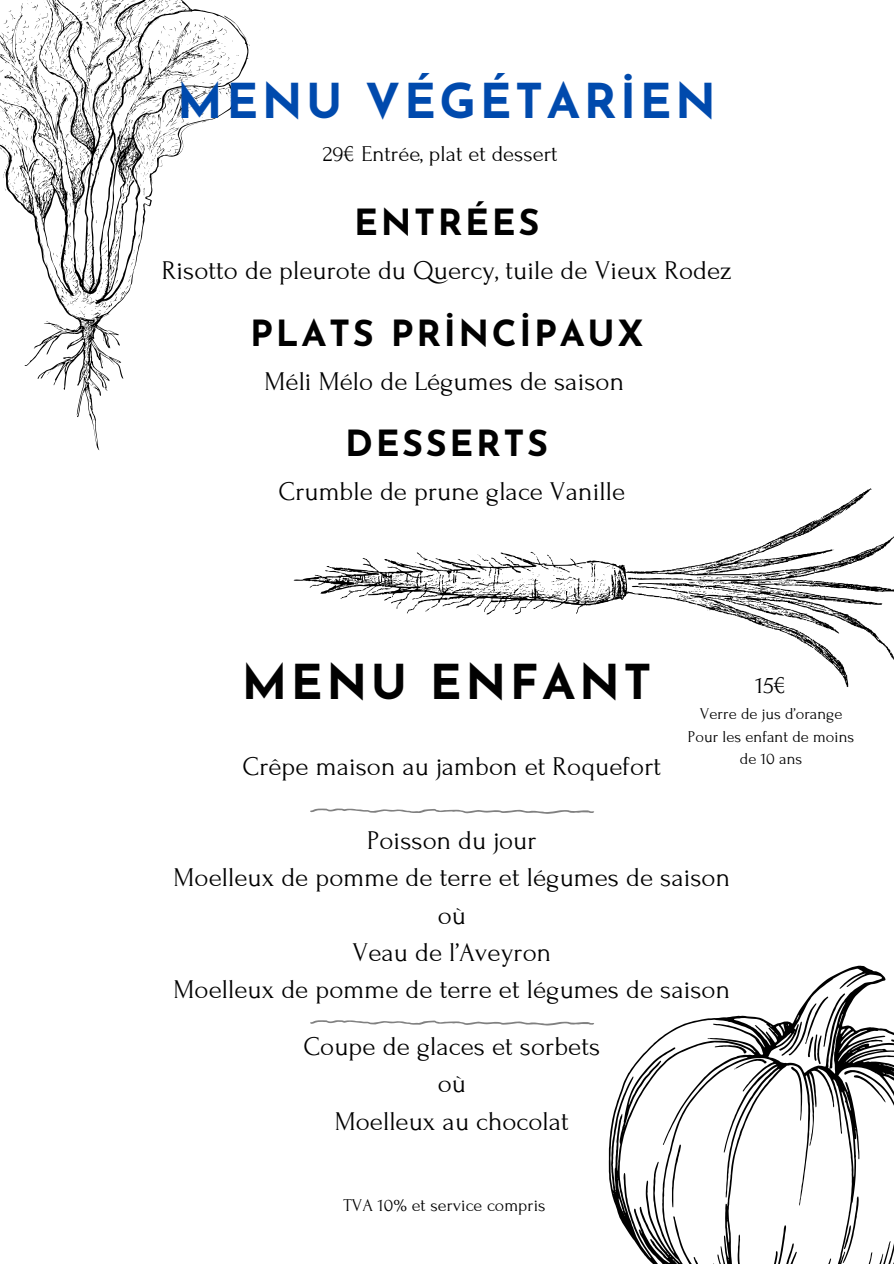
<style>
.page{position:relative;width:894px;height:1264px;background:#fff}
.page>*{position:absolute;margin:0;border:0;box-sizing:border-box;transform-origin:0 0}
.t1{font:700 48px "Josefin Sans";letter-spacing:.075em;color:#004aad}
.t2{font:700 48px "Josefin Sans";letter-spacing:.075em;color:#010101}
.t3{font:700 36px "Josefin Sans";letter-spacing:.075em;color:#010101}
.t4{font:27px/37.2px "Forum";color:#010101;text-align:center}
.t5{font:24px "Forum";color:#010101}
.t6{font:22.5px "Forum";color:#010101}
.t7{font:18px "Forum";color:#010101}
.t8{font:16.5px/22.5px "Forum";color:#010101;text-align:center}
</style>
<div class="page">
<svg style="left:0;top:0;width:249px;height:450px"></svg>
<svg style="left:310px;top:808px;width:284px;height:5px"></svg>
<svg style="left:310px;top:1020px;width:284px;height:5px"></svg>
<svg style="left:293px;top:488px;width:600px;height:199px"></svg>
<svg style="left:608px;top:965px;width:285px;height:298px"></svg>
<svg style="left:735px;top:1225px;width:50px;height:38px"></svg>
<svg style="left:794px;top:1258px;width:36px;height:5px"></svg>
<svg style="left:671px;top:1144px;width:9px;height:63px"></svg>
<svg style="left:842px;top:1196px;width:16px;height:67px"></svg>
<svg style="left:714px;top:1045px;width:52px;height:24px"></svg>
<svg style="left:781px;top:993px;width:112px;height:129px"></svg>
<h1 class="t1" style="left:177px;top:82px;width:540px">MENU VÉGÉTARİEN</h1>
<h1 class="t6" style="left:323px;top:142px;width:236px">29€ Entrée, plat et dessert</h1>
<h3 class="t3" style="left:354px;top:208px;width:187px">ENTRÉES</h3>
<h2 class="t4" style="left:162px;top:252px;width:571px">Risotto de pleurote du Quercy, tuile de Vieux Rodez</h2>
<h2 class="t3" style="left:250px;top:319px;width:395px">PLATS PRİNCİPAUX</h2>
<h3 class="t4" style="left:264px;top:363px;width:361px">Méli Mélo de Légumes de saison</h3>
<p class="t3" style="left:345px;top:429px;width:204px">DESSERTS</p>
<h3 class="t4" style="left:278px;top:473px;width:348px">Crumble de prune glace Vanille</h3>
<p class="t2" style="left:242px;top:663px;width:411px">MENU ENFANT</p>
<p class="t4" style="left:242px;top:748px;width:420px">Crêpe maison au jambon et Roquefort</p>
<p class="t5" style="left:755px;top:673px;width:33px">15€</p>
<p class="t8" style="left:699px;top:703px;width:144px">Verre de jus d’orange</p>
<h3 class="t8" style="left:687px;top:725px;width:168px">Pour les enfant de moins de 10 ans</h3>
<h4 class="t4" style="left:173px;top:822px;width:558px">Poisson du jour<br>Moelleux de pomme de terre et légumes de saison où<br>Veau de l’Aveyron<br>Moelleux de pomme de terre et légumes de saison</h4>
<h2 class="t4" style="left:303px;top:1028px;width:298px">Coupe de glaces et sorbets où<br>Moelleux au chocolat</h2>
<h3 class="t7" style="left:343px;top:1195px;width:204px">TVA 10% et service compris</h3>
</div>
